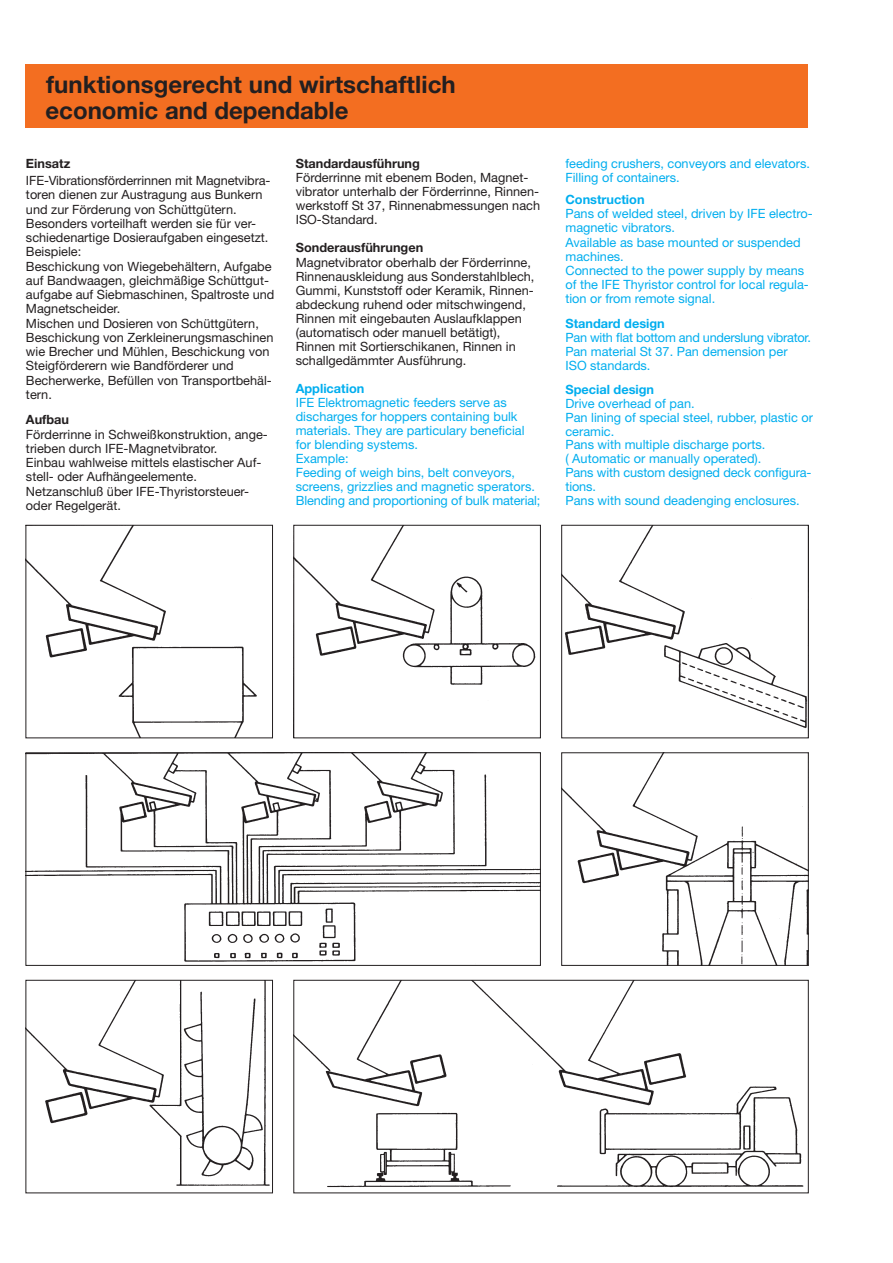
<style>
.page{position:relative;width:893px;height:1263px;background:#fff}
.page>*{position:absolute;margin:0;border:0;box-sizing:border-box;transform-origin:0 0}
.t1{font:700 24px/25.8px "Helvetica Neue";letter-spacing:.005em;color:#231f20}
.t2{font:12.75px/14.2px "Helvetica Neue";color:#231f20}
.t3{font:12.75px/13.8px "Helvetica Neue";color:#00aeef}
.t4{font:700 12.75px "Helvetica Neue";color:#00aeef}
.t5{font:700 12.75px "Helvetica Neue";color:#231f20}
</style>
<div class="page">
<div style="left:26px;top:64px;width:782px;height:64px;background:#f36e21"></div>
<img style="left:28px;top:527px;width:229px;height:209px">
<div style="left:26px;top:525px;width:247px;height:213px;border:1px solid #231f20"></div>
<img style="left:563px;top:527px;width:244px;height:202px">
<div style="left:561px;top:525px;width:248px;height:213px;border:1px solid #231f20"></div>
<img style="left:28px;top:754px;width:511px;height:208px">
<div style="left:26px;top:752px;width:515px;height:214px;border:1px solid #231f20"></div>
<img style="left:563px;top:754px;width:244px;height:210px">
<div style="left:561px;top:752px;width:248px;height:214px;border:1px solid #231f20"></div>
<img style="left:28px;top:982px;width:242px;height:204px">
<div style="left:26px;top:980px;width:247px;height:213px;border:1px solid #231f20"></div>
<img style="left:295px;top:982px;width:509px;height:206px">
<div style="left:293px;top:980px;width:516px;height:213px;border:1px solid #231f20"></div>
<img style="left:295px;top:527px;width:241px;height:158px">
<div style="left:293px;top:525px;width:248px;height:213px;border:1px solid #231f20"></div>
<h1 class="t1" style="left:46px;top:71px;width:412px">funktionsgerecht und wirtschaftlich economic and dependable</h1>
<p class="t5" style="left:26px;top:155px;width:46px">Einsatz</p>
<p class="t2" style="left:26px;top:173px;width:250px">IFE-Vibrationsförderrinnen mit Magnetvibra&shy;toren dienen zur Austragung aus Bunkern und zur Förderung von Schüttgütern.<br>Besonders vorteilhaft werden sie für ver&shy;schiedenartige Dosieraufgaben eingesetzt.<br>Beispiele:<br>Beschickung von Wiegebehältern, Aufgabe auf Bandwaagen, gleichmäßige Schüttgut&shy;aufgabe auf Siebmaschinen, Spaltroste und Magnetscheider.<br>Mischen und Dosieren von Schüttgütern, Beschickung von Zerkleinerungsmaschinen wie Brecher und Mühlen, Beschickung von Steigförderern wie Bandförderer und Becherwerke, Befüllen von Transportbehäl&shy;tern.</p>
<p class="t5" style="left:26px;top:412px;width:45px">Aufbau</p>
<p class="t2" style="left:26px;top:427px;width:243px">Förderrinne in Schweißkonstruktion, ange&shy;trieben durch IFE-Magnetvibrator.<br>Einbau wahlweise mittels elastischer Auf&shy;stell- oder Aufhängeelemente.<br>Netzanschluß über IFE-Thyristorsteuer&shy;oder Regelgerät.</p>
<p class="t5" style="left:296px;top:155px;width:126px">Standardausführung</p>
<p class="t2" style="left:296px;top:170px;width:246px">Förderrinne mit ebenem Boden, Magnet&shy;vibrator unterhalb der Förderrinne, Rinnen&shy;werkstoff St 37, Rinnenabmessungen nach ISO-Standard.</p>
<p class="t5" style="left:296px;top:240px;width:129px">Sonderausführungen</p>
<p class="t2" style="left:296px;top:255px;width:240px">Magnetvibrator oberhalb der Förderrinne, Rinnenauskleidung aus Sonderstahlblech, Gummi, Kunststoff oder Keramik, Rinnen&shy;abdeckung ruhend oder mitschwingend, Rinnen mit eingebauten Auslaufklappen (automatisch oder manuell betätigt), Rinnen mit Sortierschikanen, Rinnen in schallgedämmter Ausführung.</p>
<p class="t4" style="left:296px;top:381px;width:70px">Application</p>
<p class="t3" style="left:296px;top:396px;width:246px">IFE Elektromagnetic feeders serve as discharges for hoppers containing bulk materials. They are particulary beneficial for blending systems.<br>Example:<br>Feeding of weigh bins, belt conveyors, screens, grizzlies and magnetic sperators.<br>Blending and proportioning of bulk material;</p>
<p class="t3" style="left:565px;top:156px;width:246px">feeding crushers, conveyors and elevators.<br>Filling of containers.</p>
<p class="t4" style="left:565px;top:192px;width:81px">Construction</p>
<p class="t3" style="left:565px;top:207px;width:249px">Pans of welded steel, driven by IFE electro&shy;magnetic vibrators.<br>Available as base mounted or suspended machines.<br>Connected to the power supply by means of the IFE Thyristor control for local regula&shy;tion or from remote signal.</p>
<p class="t4" style="left:565px;top:316px;width:101px">Standard design</p>
<p class="t3" style="left:565px;top:330px;width:247px">Pan with flat bottom and underslung vibrator.<br>Pan material St 37. Pan demension per<br>ISO standards.</p>
<p class="t4" style="left:565px;top:382px;width:90px">Special design</p>
<p class="t3" style="left:565px;top:396px;width:249px">Drive overhead of pan.<br>Pan lining of special steel, rubber, plastic or ceramic.<br>Pans with multiple discharge ports.<br>( Automatic or manually operated).<br>Pans with custom designed deck configura&shy;tions.<br>Pans with sound deadenging enclosures.</p>
</div>
